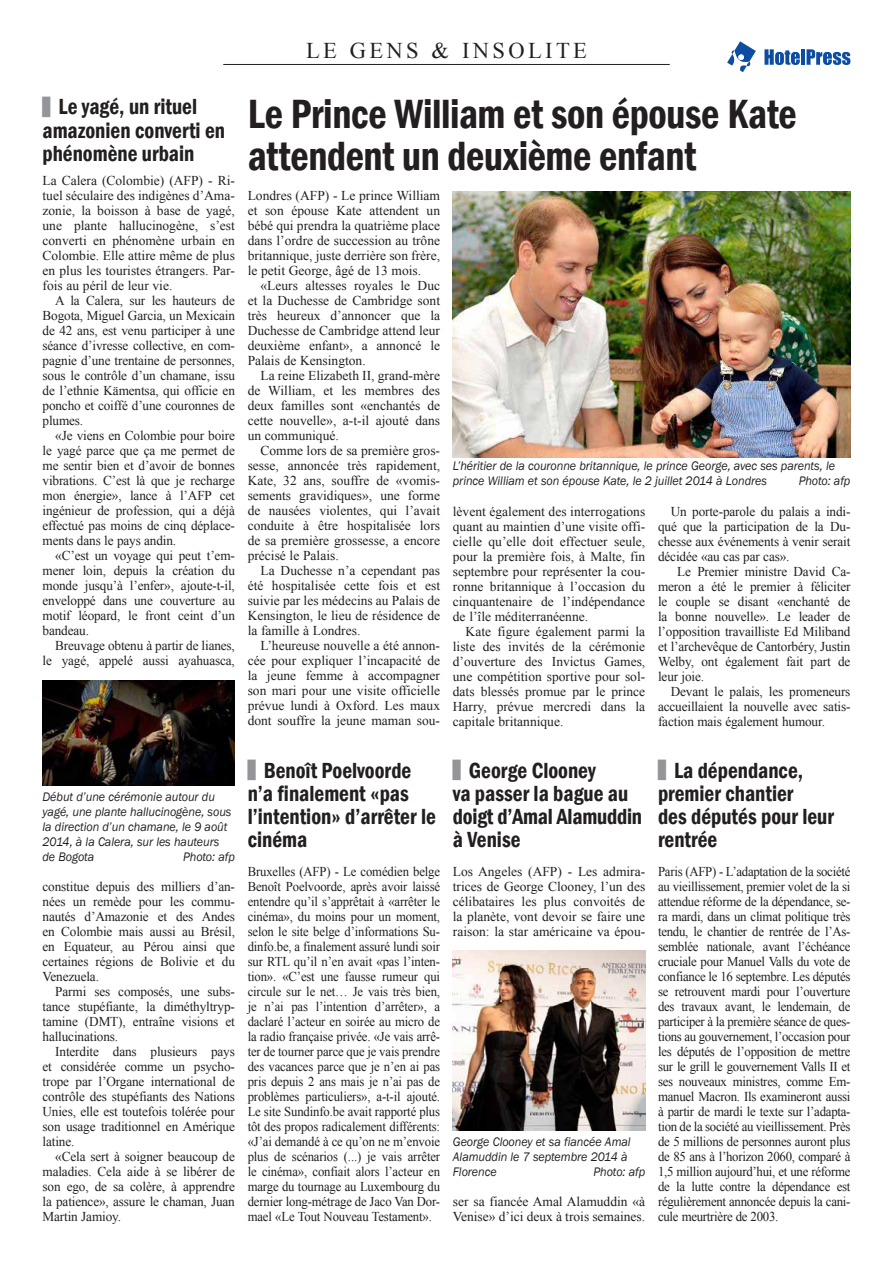
<style>
.page{position:relative;width:893px;height:1263px;background:#fff}
.page>*{position:absolute;margin:0;border:0;box-sizing:border-box;transform-origin:0 0}
.t1{font:600 condensed 42px/42px "Franklin Gothic";letter-spacing:-.01em;color:#231f20;scale:.95 1}
.t2{font:600 condensed 22.5px/23.2px "Franklin Gothic";color:#231f20;scale:.95 1}
.t3{font:22.5px "Times New Roman";letter-spacing:.15em;color:#231f20}
.t4{font:13.5px/15px "Times New Roman";letter-spacing:-.01em;color:#231f20;text-align:justify}
.t5{font:13.5px/15px "Times New Roman";letter-spacing:-.01em;color:#231f20;text-align:justify;scale:.95 1}
.t6{font:13.5px/15px "Times New Roman";letter-spacing:-.01em;color:#231f20;text-align:justify;scale:.94 1}
.t7{font:italic 12.75px/15px "Franklin Gothic";letter-spacing:-.005em;color:#231f20;scale:.95 1}
.s1{font-size:16.8px;color:#939598}
</style>
<div class="page">
<hr style="left:223px;top:64px;width:447px;height:1px;background:#231f20">
<svg style="left:727px;top:41px;width:29px;height:31px"></svg>
<svg style="left:764px;top:49px;width:36px;height:16px"></svg>
<hr style="left:801px;top:49px;width:4px;height:16px;background:#0d4da1">
<svg style="left:806px;top:49px;width:44px;height:16px"></svg>
<img style="left:453px;top:192px;width:397px;height:266px">
<img style="left:43px;top:680px;width:192px;height:105px">
<img style="left:453px;top:951px;width:192px;height:179px">
<h2 class="t3" style="left:306px;top:35px;width:282px">LE GENS &amp; INSOLITE</h2>
<h2 class="t2" style="left:43px;top:95px;width:194px"><span class="s1">▌</span>Le yagé, un rituel amazonien converti en phénomène urbain</h2>
<p class="t4" style="left:43px;top:173px;width:194px">La Calera (Colombie) (AFP) - Ri&shy;tuel séculaire des indigènes d’Ama&shy;zonie, la boisson à base de yagé, une plante hallucinogène, s’est converti en phénomène urbain en Colombie. Elle attire même de plus en plus les touristes étrangers. Par&shy;fois au péril de leur vie.</p>
<p class="t4" style="left:43px;top:293px;width:194px;text-indent:13px">A la Calera, sur les hauteurs de Bogota, Miguel Garcia, un Mexicain de 42 ans, est venu participer à une séance d’ivresse collective, en com&shy;pagnie d’une trentaine de personnes, sous le contrôle d’un chamane, issu de l’ethnie Kämentsa, qui officie en poncho et coiffé d’une couronnes de plumes.</p>
<p class="t4" style="left:43px;top:428px;width:194px;text-indent:13px">«Je viens en Colombie pour boire le yagé parce que ça me permet de me sentir bien et d’avoir de bonnes vibrations. C’est là que je recharge mon énergie», lance à l’AFP cet ingénieur de profession, qui a déjà effectué pas moins de cinq déplace&shy;ments dans le pays andin.</p>
<p class="t4" style="left:43px;top:548px;width:194px;text-indent:13px">«C’est un voyage qui peut t’em&shy;mener loin, depuis la création du monde jusqu’à l’enfer», ajoute-t-il, enveloppé dans une couverture au motif léopard, le front ceint d’un bandeau.</p>
<p class="t4" style="left:43px;top:638px;width:194px;text-align:right">Breuvage obtenu à partir de lianes, le yagé, appelé aussi ayahuasca,</p>
<h1 class="t1" style="left:248px;top:92px;width:580px">Le Prince William et son épouse Kate attendent un deuxième enfant</h1>
<p class="t4" style="left:248px;top:188px;width:194px">Londres (AFP) - Le prince William et son épouse Kate attendent un bébé qui prendra la quatrième place dans l’ordre de succession au trône britannique, juste derrière son frère, le petit George, âgé de 13 mois.</p>
<p class="t4" style="left:248px;top:278px;width:194px;text-indent:13px">«Leurs altesses royales le Duc et la Duchesse de Cambridge sont très heureux d’annoncer que la Duchesse de Cambridge attend leur deuxième enfant», a annoncé le Palais de Kensington.</p>
<p class="t4" style="left:248px;top:368px;width:194px;text-indent:13px">La reine Elizabeth II, grand-mère de William, et les membres des deux familles sont «enchantés de cette nouvelle», a-t-il ajouté dans un communiqué.</p>
<p class="t4" style="left:248px;top:443px;width:194px;text-indent:13px">Comme lors de sa première gros&shy;sesse, annoncée très rapidement, Kate, 32 ans, souffre de «vomis&shy;sements gravidiques», une forme de nausées violentes, qui l’avait conduite à être hospitalisée lors de sa première grossesse, a encore précisé le Palais.</p>
<p class="t4" style="left:248px;top:563px;width:194px;text-indent:13px">La Duchesse n’a cependant pas été hospitalisée cette fois et est suivie par les médecins au Palais de Kensington, le lieu de résidence de la famille à Londres.</p>
<p class="t4" style="left:248px;top:638px;width:194px;text-indent:13px">L’heureuse nouvelle a été annon&shy;cée pour expliquer l’incapacité de la jeune femme à accompagner son mari pour une visite officielle prévue lundi à Oxford. Les maux dont souffre la jeune maman sou-</p>
<p class="t7" style="left:453px;top:459px;width:404px">L’héritier de la couronne britannique, le prince George, avec ses parents, le prince William et son épouse Kate, le 2 juillet 2014 à Londres</p>
<p class="t7" style="left:799px;top:474px;width:56px">Photo: afp</p>
<p class="t4" style="left:453px;top:503px;width:194px">lèvent également des interrogations quant au maintien d’une visite offi&shy;cielle qu’elle doit effectuer seule, pour la première fois, à Malte, fin septembre pour représenter la cou&shy;ronne britannique à l’occasion du cinquantenaire de l’indépendance de l’île méditerranéenne.</p>
<p class="t4" style="left:453px;top:623px;width:194px;text-indent:13px">Kate figure également parmi la liste des invités de la cérémonie d’ouverture des Invictus Games, une compétition sportive pour sol&shy;dats blessés promue par le prince Harry, prévue mercredi dans la capitale britannique.</p>
<p class="t4" style="left:658px;top:503px;width:194px;text-indent:13px">Un porte-parole du palais a indi&shy;qué que la participation de la Du&shy;chesse aux événements à venir serait décidée «au cas par cas».</p>
<p class="t4" style="left:658px;top:563px;width:194px;text-indent:19px">Le Premier ministre David Ca&shy;meron a été le premier à féliciter le couple se disant «enchanté de la bonne nouvelle». Le leader de l’opposition travailliste Ed Miliband et l’archevêque de Cantorbéry, Justin Welby, ont également fait part de leur joie.</p>
<p class="t4" style="left:658px;top:683px;width:194px;text-indent:13px">Devant le palais, les promeneurs accueillaient la nouvelle avec satis&shy;faction mais également humour.</p>
<p class="t7" style="left:43px;top:789px;width:200px">Début d’une cérémonie autour du yagé, une plante hallucinogène, sous la direction d’un chamane, le 9 août<br>2014, à la Calera, sur les hauteurs de Bogota</p>
<p class="t7" style="left:183px;top:849px;width:56px">Photo: afp</p>
<p class="t4" style="left:43px;top:878px;width:194px">constitue depuis des milliers d’an&shy;nées un remède pour les commu&shy;nautés d’Amazonie et des Andes en Colombie mais aussi au Brésil, en Equateur, au Pérou ainsi que certaines régions de Bolivie et du Venezuela.</p>
<p class="t4" style="left:43px;top:983px;width:194px;text-indent:13px">Parmi ses composés, une subs&shy;tance stupéfiante, la diméthyltryp&shy;tamine (DMT), entraîne visions et hallucinations.</p>
<p class="t4" style="left:43px;top:1043px;width:194px;text-indent:13px">Interdite dans plusieurs pays et considérée comme un psycho&shy;trope par l’Organe international de contrôle des stupéfiants des Nations Unies, elle est toutefois tolérée pour son usage traditionnel en Amérique latine.</p>
<p class="t4" style="left:43px;top:1148px;width:194px;text-indent:13px">«Cela sert à soigner beaucoup de maladies. Cela aide à se libérer de son ego, de sa colère, à apprendre la patience», assure le chaman, Juan Martin Jamioy.</p>
<h2 class="t2" style="left:248px;top:758px;width:200px"><span class="s1">▌</span>Benoît Poelvoorde n’a finalement «pas l’intention» d’arrêter le cinéma</h2>
<p class="t6" style="left:248px;top:863px;width:206px">Bruxelles (AFP) - Le comédien belge Benoît Poelvoorde, après avoir laissé entendre qu’il s’apprêtait à «arrêter le cinéma», du moins pour un moment, selon le site belge d’informations Su&shy;dinfo.be, a finalement assuré lundi soir sur RTL qu’il n’en avait «pas l’inten&shy;tion». «C’est une fausse rumeur qui circule sur le net… Je vais très bien, je n’ai pas l’intention d’arrêter», a daclaré l’acteur en soirée au micro de la radio française privée. «Je vais arrê&shy;ter de tourner parce que je vais prendre des vacances parce que je n’en ai pas pris depuis 2 ans mais je n’ai pas de problèmes particuliers», a-t-il ajouté.<br>Le site Sundinfo.be avait rapporté plus tôt des propos radicalement différents: «J’ai demandé à ce qu’on ne m’envoie plus de scénarios (...) je vais arrêter le cinéma», confiait alors l’acteur en marge du tournage au Luxembourg du dernier long-métrage de Jaco Van Dor&shy;mael «Le Tout Nouveau Testament».</p>
<h2 class="t2" style="left:453px;top:758px;width:201px"><span class="s1">▌</span>George Clooney<br>va passer la bague au doigt d’Amal Alamuddin à Venise</h2>
<p class="t4" style="left:453px;top:863px;width:194px">Los Angeles (AFP) - Les admira&shy;trices de George Clooney, l’un des célibataires les plus convoités de la planète, vont devoir se faire une raison: la star américaine va épou-</p>
<p class="t7" style="left:453px;top:1134px;width:189px">George Clooney et sa fiancée Amal<br>Alamuddin le 7 septembre 2014 à<br>Florence</p>
<p class="t7" style="left:594px;top:1164px;width:56px">Photo: afp</p>
<p class="t4" style="left:453px;top:1193px;width:194px">ser sa fiancée Amal Alamuddin «à<br>Venise» d’ici deux à trois semaines.</p>
<h2 class="t2" style="left:658px;top:758px;width:187px"><span class="s1">▌</span>La dépendance, premier chantier<br>des députés pour leur rentrée</h2>
<p class="t5" style="left:658px;top:863px;width:204px">Paris (AFP) - L’adaptation de la société au vieillissement, premier volet de la si attendue réforme de la dépendance, se&shy;ra mardi, dans un climat politique très tendu, le chantier de rentrée de l’As&shy;semblée nationale, avant l’échéance cruciale pour Manuel Valls du vote de confiance le 16 septembre. Les députés se retrouvent mardi pour l’ouverture des travaux avant, le lendemain, de participer à la première séance de ques&shy;tions au gouvernement, l’occasion pour les députés de l’opposition de mettre sur le grill le gouvernement Valls II et ses nouveaux ministres, comme Em&shy;manuel Macron. Ils examineront aussi à partir de mardi le texte sur l’adapta&shy;tion de la société au vieillissement. Près de 5 millions de personnes auront plus de 85 ans à l’horizon 2060, comparé à 1,5 million aujourd’hui, et une réforme de la lutte contre la dépendance est régulièrement annoncée depuis la cani&shy;cule meurtrière de 2003.</p>
</div>
